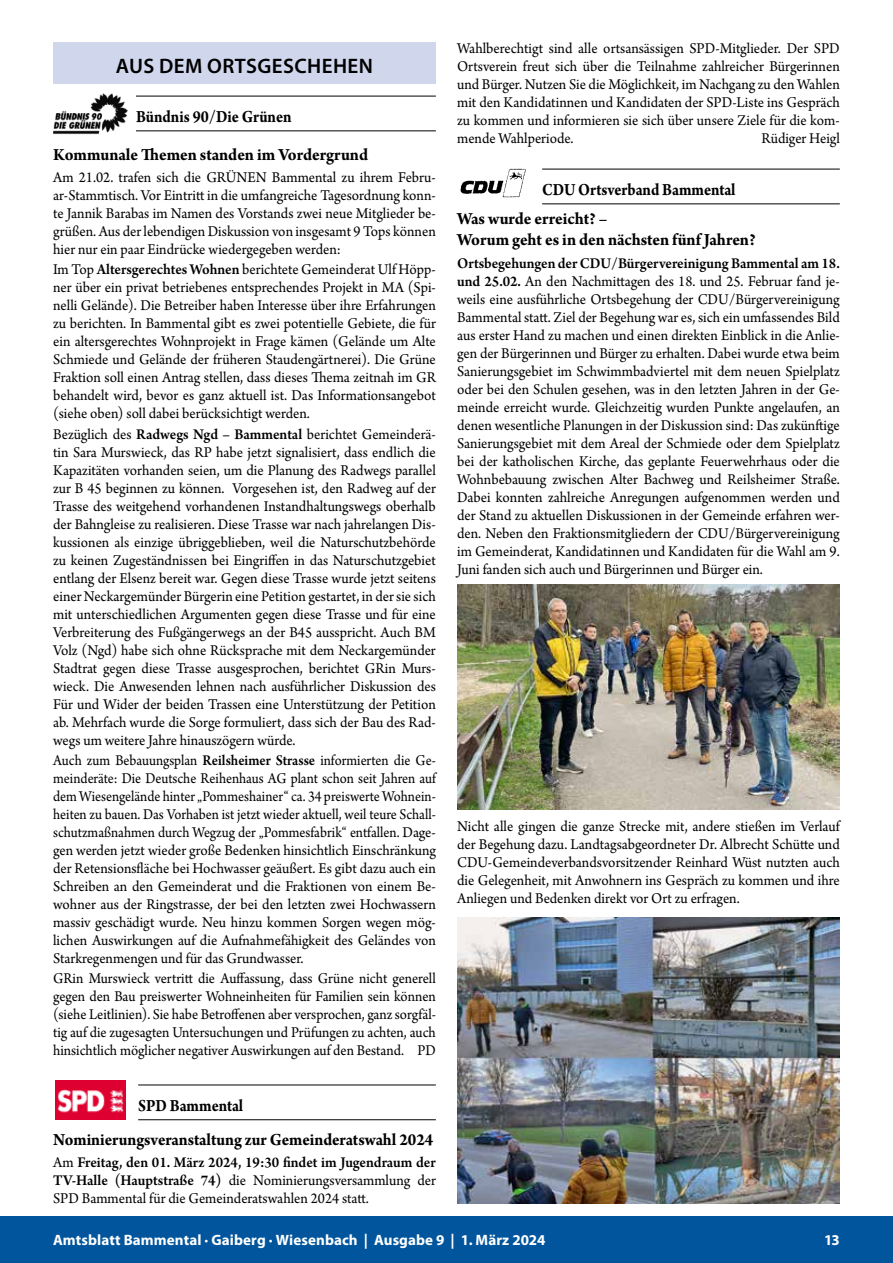
<style>
.page{position:relative;width:893px;height:1263px;background:#fff}
.page>*{position:absolute;margin:0;border:0;box-sizing:border-box;transform-origin:0 0}
.t1{font:600 21px "Myriad Pro";letter-spacing:.02em;color:#000}
.t2{font:700 18px/38px "Arno Pro";letter-spacing:-.005em;color:#000;scale:.88 1}
.t3{font:700 18px "Arno Pro";letter-spacing:-.005em;color:#000;scale:.95 1}
.t4{font:15.75px/18px "Arno Pro";color:#000;text-align:justify;scale:.95 1}
.t5{font:15.75px/18px "Arno Pro";color:#000;text-align:justify;scale:.91 1}
.t6{font:15.75px/18px "Arno Pro";color:#000;text-align:justify;scale:.93 1}
.t7{font:700 15px "Myriad Pro";letter-spacing:.005em;color:#fff}
.s1{font-weight:600}
</style>
<div class="page">
<div style="left:0;top:1216px;width:893px;height:47px;background:#00559d"></div>
<hr style="left:53px;top:96px;width:383px;height:1px;background:#000">
<hr style="left:53px;top:130px;width:383px;height:1px;background:#000">
<hr style="left:138px;top:1084px;width:298px;height:1px;background:#000">
<hr style="left:138px;top:1119px;width:298px;height:1px;background:#000">
<div style="left:53px;top:42px;width:383px;height:42px;background:#d0d7ec"></div>
<div style="left:53px;top:92px;width:83px;height:43px;background:#fff"></div>
<img style="left:53px;top:93px;width:75px;height:42px">
<img style="left:55px;top:1080px;width:71px;height:40px">
<hr style="left:542px;top:169px;width:298px;height:1px;background:#000">
<hr style="left:542px;top:203px;width:298px;height:1px;background:#000">
<img style="left:457px;top:585px;width:383px;height:224px">
<img style="left:457px;top:917px;width:383px;height:286px">
<img style="left:460px;top:168px;width:66px;height:30px">
<h1 class="t1" style="left:116px;top:53px;width:259px">AUS DEM ORTSGESCHEHEN</h1>
<p class="t2" style="left:53px;top:98px;width:359px;text-align:center">Bündnis 90/Die Grünen<br>Kommunale Themen standen im Vordergrund</p>
<p class="t4" style="left:53px;top:169px;width:404px">Am 21.02. trafen sich die GRÜNEN Bammental zu ihrem Febru&shy;ar-Stammtisch. Vor Eintritt in die umfangreiche Tagesordnung konn&shy;te Jannik Barabas im Namen des Vorstands zwei neue Mitglieder be&shy;grüßen. Aus der lebendigen Diskussion von insgesamt 9 Tops können hier nur ein paar Eindrücke wiedergegeben werden:</p>
<p class="t4" style="left:53px;top:261px;width:404px">Im Top <span class="s1">Altersgerechtes Wohnen</span> berichtete Gemeinderat Ulf Höpp&shy;ner über ein privat betriebenes entsprechendes Projekt in MA (Spi&shy;nelli Gelände). Die Betreiber haben Interesse über ihre Erfahrungen zu berichten. In Bammental gibt es zwei potentielle Gebiete, die für ein altersgerechtes Wohnprojekt in Frage kämen (Gelände um Alte Schmiede und Gelände der früheren Staudengärtnerei). Die Grüne Fraktion soll einen Antrag stellen, dass dieses Thema zeitnah im GR behandelt wird, bevor es ganz aktuell ist. Das Informationsangebot (siehe oben) soll dabei berücksichtigt werden.</p>
<p class="t4" style="left:53px;top:426px;width:404px">Bezüglich des <span class="s1">Radwegs Ngd – Bammental</span> berichtet Gemeinderä&shy;tin Sara Murswieck, das RP habe jetzt signalisiert, dass endlich die Kapazitäten vorhanden seien, um die Planung des Radwegs parallel zur B 45 beginnen zu können. Vorgesehen ist, den Radweg auf der Trasse des weitgehend vorhandenen Instandhaltungswegs oberhalb der Bahngleise zu realisieren. Diese Trasse war nach jahrelangen Dis&shy;kussionen als einzige übriggeblieben, weil die Naturschutzbehörde zu keinen Zugeständnissen bei Eingriffen in das Naturschutzgebiet entlang der Elsenz bereit war. Gegen diese Trasse wurde jetzt seitens einer Neckargemünder Bürgerin eine Petition gestartet, in der sie sich mit unterschiedlichen Argumenten gegen diese Trasse und für eine Verbreiterung des Fußgängerwegs an der B45 ausspricht. Auch BM Volz (Ngd) habe sich ohne Rücksprache mit dem Neckargemünder Stadtrat gegen diese Trasse ausgesprochen, berichtet GRin Murs&shy;wieck. Die Anwesenden lehnen nach ausführlicher Diskussion des Für und Wider der beiden Trassen eine Unterstützung der Petition ab. Mehrfach wurde die Sorge formuliert, dass sich der Bau des Rad&shy;wegs um weitere Jahre hinauszögern würde.</p>
<p class="t5" style="left:53px;top:752px;width:422px">Auch zum Bebauungsplan <span class="s1">Reilsheimer Strasse</span> informierten die Ge&shy;meinderäte: Die Deutsche Reihenhaus AG plant schon seit Jahren auf dem Wiesengelände hinter „Pommeshainer“ ca. 34 preiswerte Wohnein&shy;heiten zu bauen. Das Vorhaben ist jetzt wieder aktuell, weil teure Schall&shy;schutzmaßnahmen durch Wegzug der „Pommesfabrik“ entfallen. Dage&shy;gen werden jetzt wieder große Bedenken hinsichtlich Einschränkung der Retensionsfläche bei Hochwasser geäußert. Es gibt dazu auch ein Schreiben an den Gemeinderat und die Fraktionen von einem Be&shy;wohner aus der Ringstrasse, der bei den letzten zwei Hochwassern massiv geschädigt wurde. Neu hinzu kommen Sorgen wegen mög&shy;lichen Auswirkungen auf die Aufnahmefähigkeit des Geländes von Starkregenmengen und für das Grundwasser.</p>
<p class="t6" style="left:53px;top:970px;width:413px">GRin Murswieck vertritt die Auffassung, dass Grüne nicht generell gegen den Bau preiswerter Wohneinheiten für Familien sein können (siehe Leitlinien). Sie habe Betroffenen aber versprochen, ganz sorgfäl&shy;tig auf die zugesagten Untersuchungen und Prüfungen zu achten, auch hinsichtlich möglicher negativer Auswirkungen auf den Bestand. PD</p>
<p class="t2" style="left:53px;top:1089px;width:434px;line-height:33.8px;text-indent:85px">SPD Bammental<br>Nominierungsveranstaltung zur Gemeinderatswahl 2024</p>
<p class="t4" style="left:53px;top:1154px;width:404px">Am <span class="s1">Freitag, den 01. März 2024, 19:30 findet im Jugendraum der TV-Halle (Hauptstraße 74)</span> die Nominierungsversammlung der SPD Bammental für die Gemeinderatswahlen 2024 statt.</p>
<p class="t4" style="left:457px;top:40px;width:404px">Wahlberechtigt sind alle ortsansässigen SPD-Mitglieder. Der SPD Ortsverein freut sich über die Teilnahme zahlreicher Bürgerinnen und Bürger. Nutzen Sie die Möglichkeit, im Nachgang zu den Wahlen mit den Kandidatinnen und Kandidaten der SPD-Liste ins Gespräch zu kommen und informieren sie sich über unsere Ziele für die kom&shy;mende Wahlperiode.</p>
<p class="t4" style="left:761px;top:130px;width:84px">Rüdiger Heigl</p>
<p class="t2" style="left:457px;top:176px;width:318px;line-height:29.5px;text-indent:85px">CDU Ortsverband Bammental<br>Was wurde erreicht? –</p>
<p class="t3" style="left:457px;top:230px;width:316px">Worum geht es in den nächsten fünf Jahren?</p>
<p class="t4" style="left:457px;top:255px;width:404px"><span class="s1">Ortsbegehungen der CDU/Bürgervereinigung Bammental am 18. und 25.02.</span> An den Nachmittagen des 18. und 25. Februar fand je&shy;weils eine ausführliche Ortsbegehung der CDU/Bürgervereinigung Bammental statt. Ziel der Begehung war es, sich ein umfassendes Bild aus erster Hand zu machen und einen direkten Einblick in die Anlie&shy;gen der Bürgerinnen und Bürger zu erhalten. Dabei wurde etwa beim Sanierungsgebiet im Schwimmbadviertel mit dem neuen Spielplatz oder bei den Schulen gesehen, was in den letzten Jahren in der Ge&shy;meinde erreicht wurde. Gleichzeitig wurden Punkte angelaufen, an denen wesentliche Planungen in der Diskussion sind: Das zukünftige Sanierungsgebiet mit dem Areal der Schmiede oder dem Spielplatz bei der katholischen Kirche, das geplante Feuerwehrhaus oder die Wohnbebauung zwischen Alter Bachweg und Reilsheimer Straße.<br>Dabei konnten zahlreiche Anregungen aufgenommen werden und der Stand zu aktuellen Diskussionen in der Gemeinde erfahren wer&shy;den. Neben den Fraktionsmitgliedern der CDU/Bürgervereinigung im Gemeinderat, Kandidatinnen und Kandidaten für die Wahl am 9.<br>Juni fanden sich auch und Bürgerinnen und Bürger ein.</p>
<p class="t4" style="left:457px;top:818px;width:404px">Nicht alle gingen die ganze Strecke mit, andere stießen im Verlauf der Begehung dazu. Landtagsabgeordneter Dr. Albrecht Schütte und CDU-Gemeindeverbandsvorsitzender Reinhard Wüst nutzten auch die Gelegenheit, mit Anwohnern ins Gespräch zu kommen und ihre Anliegen und Bedenken direkt vor Ort zu erfragen.</p>
<p class="t7" style="left:53px;top:1230px;width:494px">Amtsblatt Bammental · Gaiberg · Wiesenbach | Ausgabe 9 | 1. März 2024</p>
<p class="t7" style="left:824px;top:1230px;width:17px">13</p>
</div>
